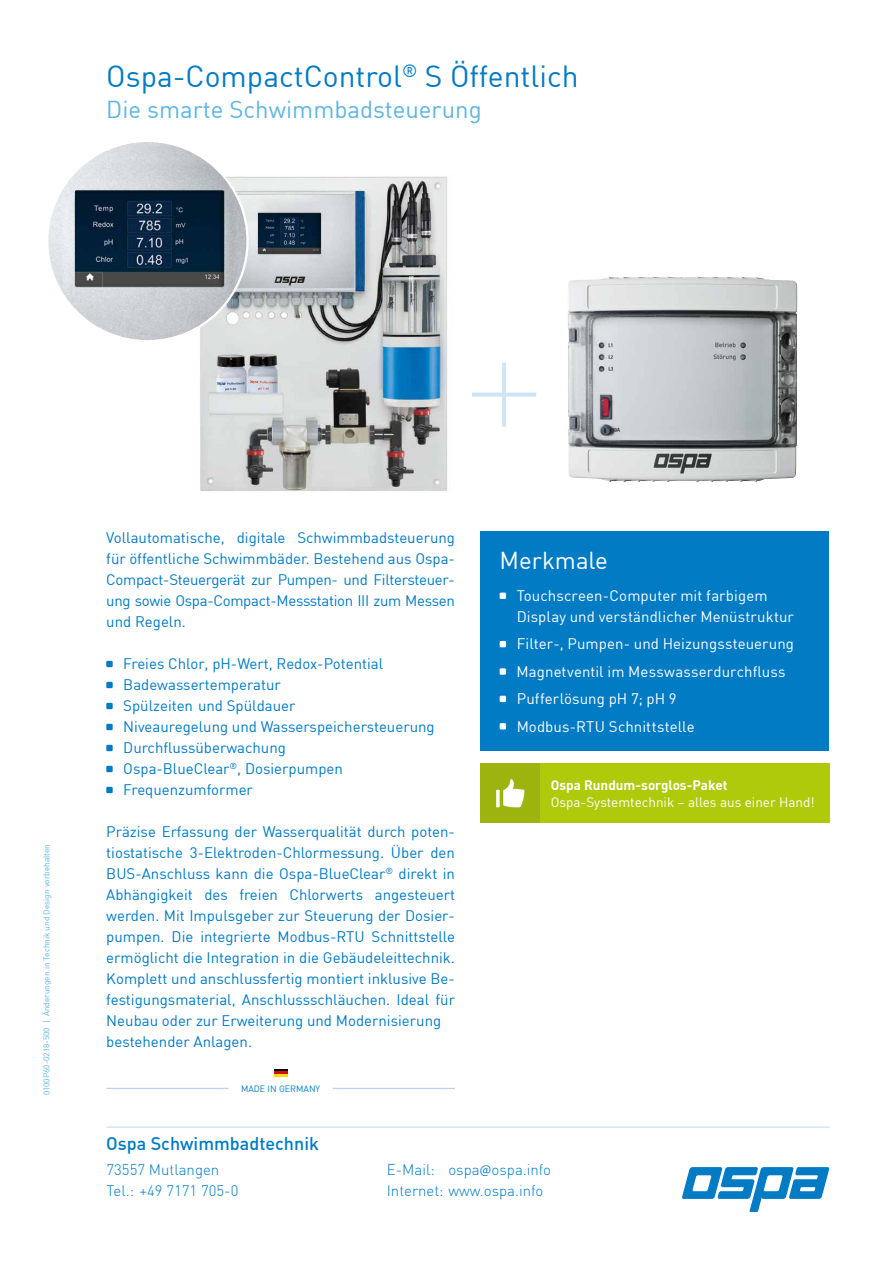
<style>
.page{position:relative;width:893px;height:1263px;background:#fff}
.page>*{position:absolute;margin:0;border:0;box-sizing:border-box;transform-origin:0 0}
.t1{font:30px "DIN";color:#007bc4}
.t2{font:24px "DIN";color:#5db5e1}
.t3{font:24px "DIN";color:#fff}
.t4{font:500 18px "DIN";color:#007bc4}
.t5{font:15px/21px "DIN";color:#007bc4}
.t6{font:15px/27.5px "DIN";letter-spacing:.005em;color:#fff}
.t7{font:300 15px/21px "DIN";color:#007bc4}
.t8{font:13.5px "DIN";color:#fff}
.t9{font:700 13.5px "DIN";color:#fff}
.t10{font:9px "DIN";color:#007bc4}
.t11{font:8.25px "DIN";color:#5db5e1}
.s1{font-family:"Source Sans Pro";font-weight:400;font-size:13.5px}
</style>
<div class="page">
<hr style="left:107px;top:1126px;width:722px;height:2px;background:#cfe5f6">
<svg style="left:682px;top:1167px;width:147px;height:45px"></svg>
<div style="left:106px;top:661px;width:7px;height:6px;background:#007bc4"></div>
<div style="left:106px;top:682px;width:7px;height:6px;background:#007bc4"></div>
<div style="left:106px;top:703px;width:7px;height:6px;background:#007bc4"></div>
<div style="left:106px;top:724px;width:7px;height:6px;background:#007bc4"></div>
<div style="left:106px;top:745px;width:7px;height:6px;background:#007bc4"></div>
<div style="left:106px;top:766px;width:7px;height:6px;background:#007bc4"></div>
<div style="left:106px;top:787px;width:7px;height:6px;background:#007bc4"></div>
<div style="left:480px;top:531px;width:349px;height:220px;background:#007bc4"></div>
<svg style="left:500px;top:593px;width:6px;height:6px"></svg>
<svg style="left:500px;top:641px;width:6px;height:6px"></svg>
<div style="left:500px;top:668px;width:6px;height:7px;background:#fff"></div>
<svg style="left:500px;top:696px;width:6px;height:6px"></svg>
<svg style="left:500px;top:723px;width:6px;height:6px"></svg>
<div style="left:540px;top:763px;width:289px;height:60px;background:#afca0b"></div>
<div style="left:480px;top:763px;width:60px;height:60px;background:#9cb40d"></div>
<svg style="left:496px;top:779px;width:28px;height:28px"></svg>
<img style="left:568px;top:276px;width:228px;height:206px">
<img style="left:200px;top:176px;width:248px;height:315px">
<img style="left:47px;top:141px;width:201px;height:200px;border-radius:100px">
<svg style="left:472px;top:362px;width:64px;height:65px"></svg>
<svg style="left:274px;top:1069px;width:13px;height:8px"></svg>
<hr style="left:106px;top:1088px;width:122px;height:1px;background:#b0cded">
<hr style="left:333px;top:1088px;width:122px;height:1px;background:#b0cded">
<h1 class="t1" style="left:106px;top:58px;width:474px">Ospa-CompactControl<sup>®</sup> S Öffentlich</h1>
<h2 class="t2" style="left:106px;top:94px;width:377px">Die smarte Schwimmbadsteuerung</h2>
<p class="t11" style="left:41px;top:1095px;width:253px;rotate:-90deg">0100P60-0218-500 | Änderungen in Technik und Design vorbehalten</p>
<p class="t5" style="left:106px;top:527px;width:350px">Vollautomatische, digitale Schwimmbadsteuerung für öffentliche Schwimmbäder. Bestehend aus Ospa-Compact-Steuergerät zur Pumpen- und Filtersteuer&shy;ung sowie Ospa-Compact-Messstation III zum Messen und Regeln.</p>
<p class="t5" style="left:123px;top:653px;width:313px">Freies Chlor, pH-Wert, Redox-Potential<br>Badewassertemperatur<br>Spülzeiten und Spüldauer<br>Niveauregelung und Wasserspeichersteuerung<br>Durchflussüberwachung<br>Ospa-BlueClear<sup>®</sup>, Dosierpumpen<br>Frequenzumformer</p>
<p class="t5" style="left:106px;top:821px;width:350px">Präzise Erfassung der Wasserqualität durch poten&shy;tiostatische 3-Elektroden-Chlormessung. Über den BUS-Anschluss kann die Ospa-BlueClear<sup>®</sup> direkt in Abhängigkeit des freien Chlorwerts angesteuert werden. Mit Impulsgeber zur Steuerung der Dosier&shy;pumpen. Die integrierte Modbus-RTU Schnittstelle ermöglicht die Integration in die Gebäudeleittechnik.<br>Komplett und anschlussfertig montiert inklusive Be&shy;festigungsmaterial, Anschlussschläuchen. Ideal für Neubau oder zur Erweiterung und Modernisierung bestehender Anlagen.</p>
<p class="t10" style="left:241px;top:1083px;width:81px">MADE IN GERMANY</p>
<p class="t4" style="left:106px;top:1132px;width:214px">Ospa Schwimmbadtechnik</p>
<h2 class="t3" style="left:500px;top:546px;width:110px">Merkmale</h2>
<p class="t6" style="left:517px;top:585px;width:279px;line-height:21px">Touchscreen-Computer mit farbigem<br>Display und verständlicher Menüstruktur</p>
<p class="t6" style="left:517px;top:630px;width:279px">Filter-, Pumpen- und Heizungssteuerung<br>Magnetventil im Messwasserdurchfluss<br>Pufferlösung pH 7; pH 9<br>Modbus-RTU Schnittstelle</p>
<p class="t9" style="left:551px;top:776px;width:178px">Ospa Rundum-sorglos-Paket</p>
<p class="t8" style="left:551px;top:793px;width:266px">Ospa-Systemtechnik – alles aus einer Hand!</p>
<p class="t7" style="left:107px;top:1159px;width:133px">73557 Mutlangen<br>Tel.: +49 7171 705-0</p>
<p class="t7" style="left:387px;top:1159px;width:166px">E-Mail: ospa<span class="s1">@</span>ospa.info<br>Internet: www.ospa.info</p>
</div>
